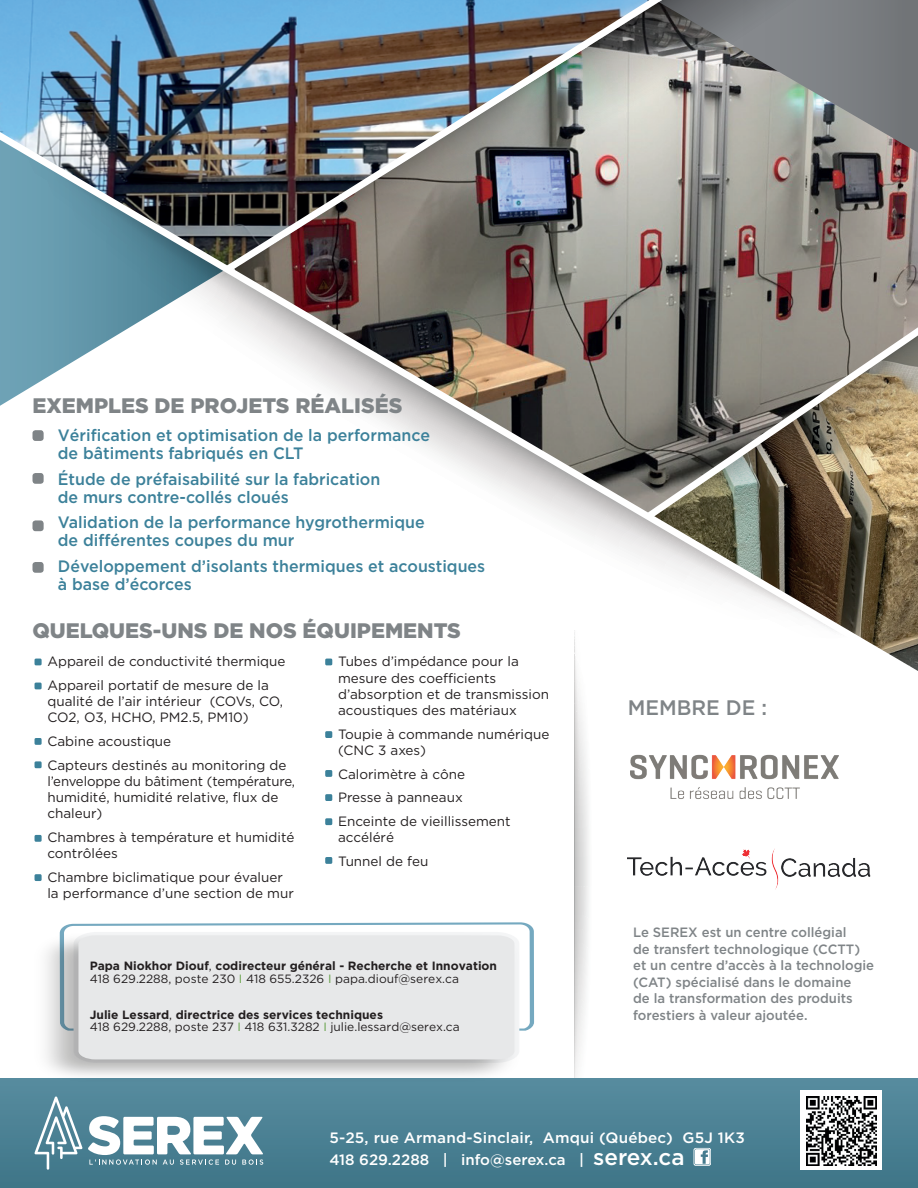
<style>
.page{position:relative;width:918px;height:1188px;background:#fff}
.page>*{position:absolute;margin:0;border:0;box-sizing:border-box;transform-origin:0 0}
.t1{font:900 21px "Gotham";color:#7f8487}
.t2{font:500 21px "Gotham";color:#7f8487}
.t3{font:500 16.5px/18px "Gotham";color:#3c819a}
.t4{font:500 15px/22.5px "Gotham";letter-spacing:.01em;color:#fff}
.t5{font:13.5px/16.2px "Gotham";color:#231f20}
.t6{font:500 13.5px/16.5px "Gotham";color:#7f8487}
.t7{font:700 12px/13.8px "Gotham";color:#231f20}
.t8{font:12px/12.6px "Gotham";color:#231f20}
.s1{font-weight:400}
.s2{font-weight:400;color:#619f42}
.s3{font-weight:700}
.s4{color:#619f42}
.s5{font-size:22.5px}
</style>
<div class="page">
<img style="left:0;top:0;width:216px;height:120px">
<img style="left:218px;top:0;width:700px;height:120px">
<img style="left:0;top:120px;width:918px;height:570px">
<svg style="left:574px;top:631px;width:18px;height:447px"></svg>
<div style="left:0;top:1078px;width:918px;height:110px;background:#4b8194"></div>
<svg style="left:34px;top:1097px;width:48px;height:73px"></svg>
<svg style="left:88px;top:1116px;width:175px;height:49px"></svg>
<img style="left:630px;top:754px;width:209px;height:45px">
<img style="left:628px;top:848px;width:243px;height:42px">
<svg style="left:694px;top:1148px;width:17px;height:18px"></svg>
<div style="left:35px;top:659px;width:7px;height:6px;background:#3c819a;border-radius:2px"></div>
<div style="left:35px;top:683px;width:7px;height:6px;background:#3c819a;border-radius:2px"></div>
<div style="left:35px;top:738px;width:7px;height:7px;background:#3c819a;border-radius:2px"></div>
<div style="left:35px;top:761px;width:7px;height:7px;background:#3c819a;border-radius:2px"></div>
<div style="left:35px;top:835px;width:7px;height:7px;background:#3c819a;border-radius:2px"></div>
<div style="left:35px;top:874px;width:7px;height:7px;background:#3c819a;border-radius:2px"></div>
<div style="left:33px;top:430px;width:11px;height:11px;background:#7f8487;border-radius:3px"></div>
<div style="left:33px;top:473px;width:11px;height:11px;background:#7f8487;border-radius:3px"></div>
<div style="left:33px;top:520px;width:11px;height:11px;background:#7f8487;border-radius:3px"></div>
<div style="left:33px;top:562px;width:11px;height:11px;background:#7f8487;border-radius:3px"></div>
<div style="left:325px;top:659px;width:7px;height:6px;background:#3c819a;border-radius:2px"></div>
<div style="left:325px;top:731px;width:7px;height:7px;background:#3c819a;border-radius:2px"></div>
<div style="left:325px;top:770px;width:7px;height:7px;background:#3c819a;border-radius:2px"></div>
<div style="left:325px;top:794px;width:7px;height:7px;background:#3c819a;border-radius:2px"></div>
<div style="left:325px;top:818px;width:7px;height:7px;background:#3c819a;border-radius:2px"></div>
<div style="left:325px;top:857px;width:7px;height:7px;background:#3c819a;border-radius:2px"></div>
<svg style="left:62px;top:922px;width:472px;height:106px"></svg>
<img style="left:23px;top:928px;width:508px;height:158px">
<div style="left:78px;top:935px;width:436px;height:124px;background:#e7e8e9"></div>
<div style="left:800px;top:1090px;width:82px;height:80px;background:#fff"></div>
<img style="left:807px;top:1097px;width:69px;height:69px">
<h1 class="t1" style="left:32px;top:393px;width:372px">EXEMPLES DE PROJETS RÉALISÉS</h1>
<p class="t3" style="left:58px;top:426px;width:374px">Vérification et optimisation de la performance de bâtiments fabriqués en CLT</p>
<p class="t3" style="left:58px;top:469px;width:324px">Étude de préfaisabilité sur la fabrication de murs contre-collés cloués</p>
<p class="t3" style="left:58px;top:513px;width:368px">Validation de la performance hygrothermique de différentes coupes du mur</p>
<p class="t3" style="left:58px;top:556px;width:429px">Développement d’isolants thermiques et acoustiques à base d’écorces</p>
<h1 class="t1" style="left:32px;top:618px;width:430px">QUELQUES-UNS DE NOS ÉQUIPEMENTS</h1>
<p class="t5" style="left:47px;top:649px;width:240px;line-height:23.7px">Appareil de conductivité thermique<br>Appareil portatif de mesure de la</p>
<p class="t5" style="left:47px;top:693px;width:237px">qualité de l’air intérieur (COVs, CO,<br>CO2, O3, HCHO, PM2.5, PM10)</p>
<p class="t5" style="left:47px;top:729px;width:241px;line-height:23.7px">Cabine acoustique<br>Capteurs destinés au monitoring de</p>
<p class="t5" style="left:47px;top:773px;width:249px">l’enveloppe du bâtiment (température, humidité, humidité relative, flux de chaleur)</p>
<p class="t5" style="left:47px;top:829px;width:249px">Chambres à température et humidité contrôlées</p>
<p class="t5" style="left:47px;top:869px;width:248px">Chambre biclimatique pour évaluer la performance d’une section de mur</p>
<p class="t5" style="left:338px;top:653px;width:212px">Tubes d’impédance pour la mesure des coefficients d’absorption et de transmission acoustiques des matériaux</p>
<p class="t5" style="left:338px;top:726px;width:213px">Toupie à commande numérique (CNC 3 axes)</p>
<p class="t5" style="left:338px;top:762px;width:174px;line-height:23.7px">Calorimètre à cône<br>Presse à panneaux<br>Enceinte de vieillissement</p>
<p class="t5" style="left:338px;top:825px;width:92px;line-height:23.7px">accéléré<br>Tunnel de feu</p>
<p class="t7" style="left:90px;top:958px;width:409px">Papa Niokhor Diouf<span class="s1">,</span> codirecteur général - Recherche et Innovation<br><span class="s1">418 629.2288, poste 230</span> <span class="s2">I</span> <span class="s1">418 655.2326</span> <span class="s2">I</span> <span class="s1">papa.diouf@serex.ca</span></p>
<p class="t8" style="left:90px;top:1008px;width:371px"><span class="s3">Julie Lessard</span>, <span class="s3">directrice des services techniques<br></span>418 629.2288, poste 237 <span class="s4">I</span> 418 631.3282 <span class="s4">I</span> julie.lessard@serex.ca</p>
<h1 class="t2" style="left:628px;top:695px;width:141px">MEMBRE DE :</h1>
<p class="t6" style="left:633px;top:924px;width:243px">Le SEREX est un centre collégial<br>de transfert technologique (CCTT) et un centre d’accès à la technologie (CAT) spécialisé dans le domaine<br>de la transformation des produits forestiers à valeur ajoutée.</p>
<p class="t4" style="left:329px;top:1126px;width:417px">5-25, rue Armand-Sinclair, Amqui (Québec) G5J 1K3<br>418 629.2288 | info@serex.ca | <span class="s5">serex.ca</span></p>
</div>
